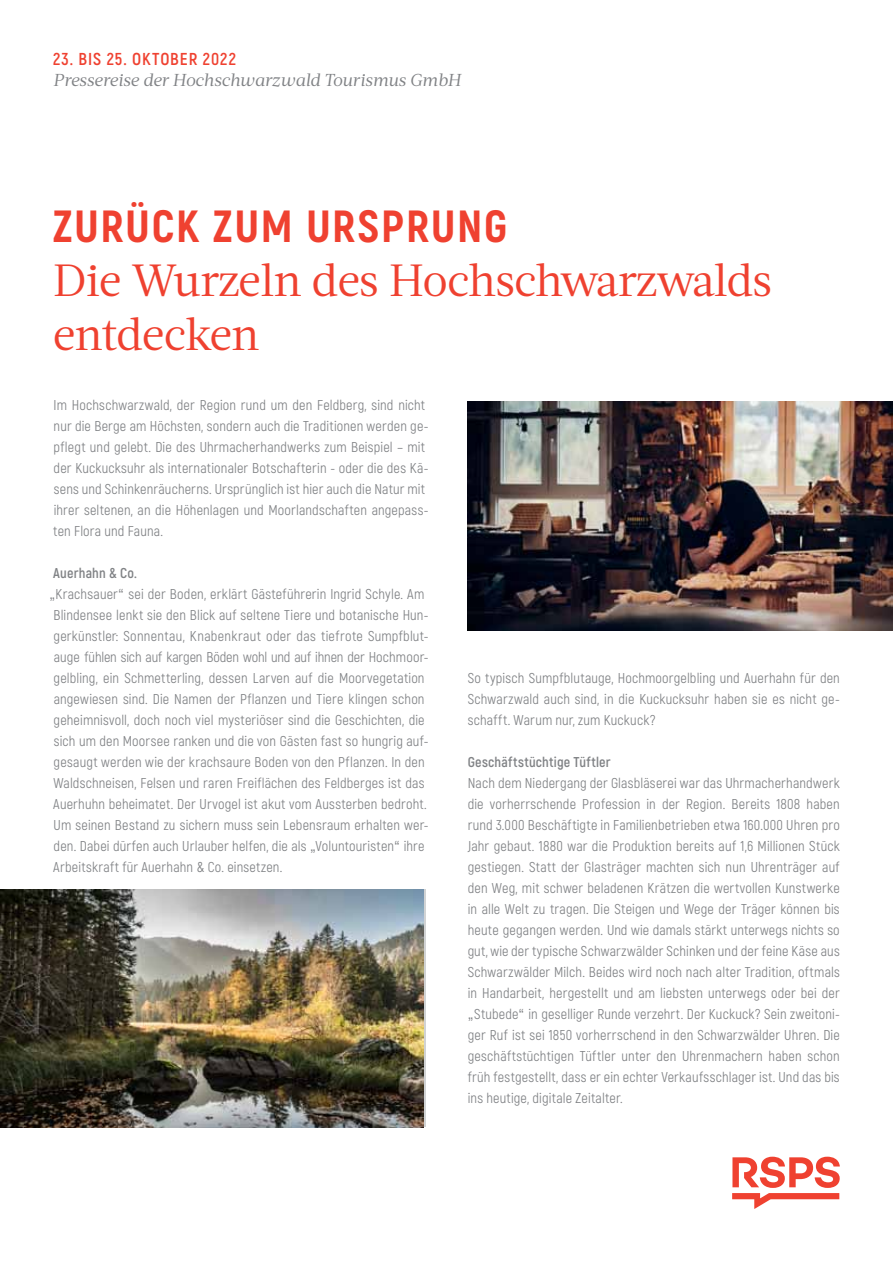
<style>
.page{position:relative;width:893px;height:1263px;background:#fff}
.page>*{position:absolute;margin:0;border:0;box-sizing:border-box;transform-origin:0 0}
.t1{font:45px/54px "Acta";letter-spacing:-.015em;color:#ef4130}
.t2{font:800 45px "Akrobat";letter-spacing:.04em;color:#ef4130}
.t3{font:italic 17.25px "Acta";letter-spacing:-.01em;color:#808285}
.t4{font:700 17.25px "Akrobat";letter-spacing:.06em;color:#ef4130}
.t5{font:14.25px/21px "Akrobat";letter-spacing:.01em;color:#808285;text-align:justify}
.t6{font:14.25px "Akrobat";letter-spacing:-.01em;color:#808285}
.t7{font:700 14.25px "Akrobat";letter-spacing:.015em;color:#808285}
.s1{font-family:"Helvetica Neue LT";font-stretch:condensed}
</style>
<div class="page">
<img style="left:468px;top:401px;width:425px;height:230px">
<img style="left:0;top:889px;width:424px;height:238px">
<svg style="left:732px;top:1157px;width:108px;height:52px"></svg>
<p class="t4" style="left:53px;top:48px;width:184px">23. bis 25. oktober 2022</p>
<p class="t3" style="left:53px;top:70px;width:409px">Pressereise der Hochschwarzwald Tourismus GmbH</p>
<h1 class="t2" style="left:53px;top:198px;width:456px">ZURÜCK ZUM URSPRUNG</h1>
<h1 class="t1" style="left:53px;top:254px;width:720px">Die Wurzeln des Hochschwarzwalds entdecken</h1>
<p class="t5" style="left:53px;top:395px;width:377px;text-align:left">Im Hochschwarzwald, der Region rund um den Feldberg, sind nicht nur die Berge am Höchsten, sondern auch die Traditionen werden ge&shy;pflegt und gelebt. Die des Uhrmacherhandwerks zum Beispiel – mit der Kuckucksuhr als internationaler Botschafterin - oder die des Kä&shy;sens und Schinkenräucherns. Ursprünglich ist hier auch die Natur mit ihrer seltenen, an die Höhenlagen und Moorlandschaften angepass&shy;ten Flora und Fauna.</p>
<p class="t7" style="left:53px;top:564px;width:85px">Auerhahn &amp; Co.</p>
<p class="t5" style="left:49px;top:584px;width:377px"><span class="s1">„</span>Krachsauer<span class="s1">“</span> sei der Boden, erklärt Gästeführerin Ingrid Schyle. Am</p>
<p class="t5" style="left:53px;top:605px;width:376px">Blindensee lenkt sie den Blick auf seltene Tiere und botanische Hun-</p>
<p class="t5" style="left:54px;top:626px;width:376px">gerkünstler: Sonnentau, Knabenkraut oder das tiefrote Sumpfblut-</p>
<p class="t6" style="left:54px;top:649px;width:376px">auge fühlen sich auf kargen Böden wohl und auf ihnen der Hochmoor-</p>
<p class="t5" style="left:54px;top:668px;width:372px">gelbling, ein Schmetterling, dessen Larven auf die Moorvegetation</p>
<p class="t5" style="left:54px;top:689px;width:372px">angewiesen sind. Die Namen der Pflanzen und Tiere klingen schon</p>
<p class="t5" style="left:54px;top:710px;width:372px">geheimnisvoll, doch noch viel mysteriöser sind die Geschichten, die</p>
<p class="t5" style="left:54px;top:731px;width:376px">sich um den Moorsee ranken und die von Gästen fast so hungrig auf-</p>
<p class="t5" style="left:54px;top:752px;width:372px">gesaugt werden wie der krachsaure Boden von den Pflanzen. In den</p>
<p class="t5" style="left:53px;top:773px;width:373px">Waldschneisen, Felsen und raren Freiflächen des Feldberges ist das</p>
<p class="t5" style="left:53px;top:794px;width:375px">Auerhuhn beheimatet. Der Urvogel ist akut vom Aussterben bedroht.</p>
<p class="t5" style="left:54px;top:815px;width:376px">Um seinen Bestand zu sichern muss sein Lebensraum erhalten wer-</p>
<p class="t5" style="left:54px;top:836px;width:373px">den. Dabei dürfen auch Urlauber helfen, die als <span class="s1">„</span>Voluntouristen<span class="s1">“</span> ihre</p>
<p class="t5" style="left:53px;top:857px;width:231px">Arbeitskraft für Auerhahn &amp; Co. einsetzen.</p>
<p class="t5" style="left:468px;top:668px;width:374px">So typisch Sumpfblutauge, Hochmoorgelbling und Auerhahn für den Schwarzwald auch sind, in die Kuckucksuhr haben sie es nicht ge&shy;schafft. Warum nur, zum Kuckuck?</p>
<p class="t7" style="left:468px;top:753px;width:144px">Geschäftstüchtige Tüftler</p>
<p class="t5" style="left:468px;top:773px;width:374px">Nach dem Niedergang der Glasbläserei war das Uhrmacherhandwerk die vorherrschende Profession in der Region. Bereits 1808 haben rund 3.000 Beschäftigte in Familienbetrieben etwa 160.000 Uhren pro Jahr gebaut. 1880 war die Produktion bereits auf 1,6 Millionen Stück gestiegen. Statt der Glasträger machten sich nun Uhrenträger auf den Weg, mit schwer beladenen Krätzen die wertvollen Kunstwerke in alle Welt zu tragen. Die Steigen und Wege der Träger können bis heute gegangen werden. Und wie damals stärkt unterwegs nichts so gut, wie der typische Schwarzwälder Schinken und der feine Käse aus Schwarzwälder Milch. Beides wird noch nach alter Tradition, oftmals in Handarbeit, hergestellt und am liebsten unterwegs oder bei der <span class="s1">„</span>Stubede<span class="s1">“</span> in geselliger Runde verzehrt. Der Kuckuck? Sein zweitoni&shy;ger Ruf ist sei 1850 vorherrschend in den Schwarzwälder Uhren. Die geschäftstüchtigen Tüftler unter den Uhrenmachern haben schon früh festgestellt, dass er ein echter Verkaufsschlager ist. Und das bis ins heutige, digitale Zeitalter.</p>
</div>
